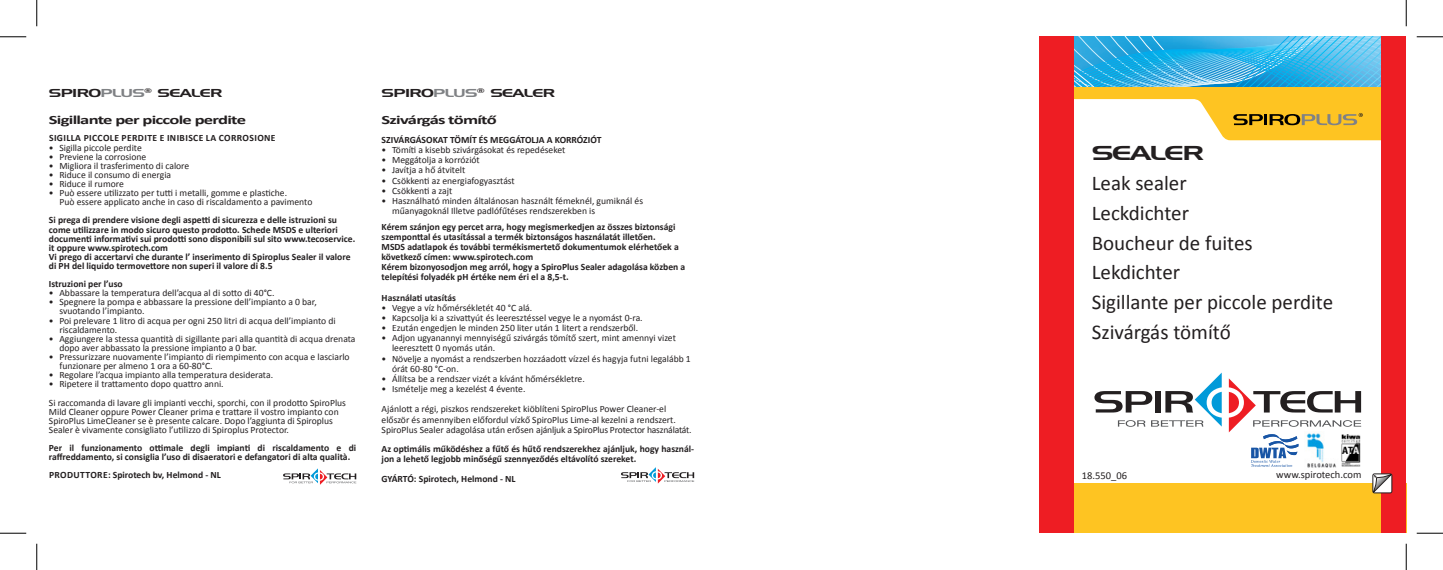
<style>
.page{position:relative;width:1443px;height:570px;background:#fff}
.page>*{position:absolute;margin:0;border:0;box-sizing:border-box;transform-origin:0 0}
.t1{font:21px "Calibri";color:#231f20}
.t2{font:19.6px "Handel Gothic BT";letter-spacing:-.05em;color:#231f20;scale:1.48 1}
.t3{font:700 12.6px "Calibri";letter-spacing:-.04em;color:#231f20;scale:1.48 1}
.t4{font:11.2px "Handel Gothic BT";letter-spacing:-.04em;color:#231f20;scale:1.47 1}
.t5{font:10.5px "Calibri";color:#231f20}
.t6{font:9.62px/9.1px "Calibri";color:#231f20}
.t7{font:700 9.62px/10.2px "Calibri";color:#231f20}
.t8{font:9.62px "Calibri";letter-spacing:-.02em;color:#231f20}
.t9{font:700 9.62px "Calibri";letter-spacing:.04em;color:#231f20}
.s1{color:#808285}
</style>
<div class="page">
<svg style="left:621px;top:467px;width:73px;height:16px"></svg>
<div style="left:1049px;top:483px;width:357px;height:50px;background:#fec422"></div>
<div style="left:1039px;top:37px;width:35px;height:496px;background:#ee1d23"></div>
<div style="left:1381px;top:37px;width:25px;height:496px;background:#ee1d23"></div>
<svg style="left:1074px;top:37px;width:307px;height:103px"></svg>
<div style="left:1372px;top:473px;width:20px;height:20px;border:1px solid #231f20;border-radius:2px"></div>
<svg style="left:1373px;top:474px;width:18px;height:19px"></svg>
<svg style="left:283px;top:468px;width:73px;height:16px"></svg>
<img style="left:1307px;top:467px;width:29px;height:1px">
<svg style="left:1094px;top:372px;width:267px;height:95px"></svg>
<img style="left:1341px;top:434px;width:20px;height:32px">
<svg style="left:0;top:36px;width:26px;height:1px"></svg>
<svg style="left:1416px;top:36px;width:27px;height:1px"></svg>
<svg style="left:0;top:533px;width:26px;height:1px"></svg>
<svg style="left:1416px;top:533px;width:27px;height:1px"></svg>
<svg style="left:36px;top:0;width:1px;height:26px"></svg>
<svg style="left:36px;top:543px;width:1px;height:27px"></svg>
<svg style="left:1406px;top:0;width:1px;height:26px"></svg>
<svg style="left:1406px;top:543px;width:1px;height:27px"></svg>
<p class="t4" style="left:49px;top:86px;width:120px">SPIRO<span class="s1">PLUS</span><sup>®</sup> SEALER</p>
<p class="t3" style="left:49px;top:112px;width:135px">Sigillante per piccole perdite</p>
<p class="t9" style="left:49px;top:132px;width:228px">SIGILLA PICCOLE PERDITE E INIBISCE LA CORROSIONE</p>
<p class="t6" style="left:49px;top:143px;width:94px">• Sigilla piccole perdite</p>
<p class="t6" style="left:49px;top:152px;width:99px">• Previene la corrosione</p>
<p class="t6" style="left:49px;top:161px;width:142px">• Migliora il trasferimento di calore</p>
<p class="t6" style="left:49px;top:170px;width:124px">• Riduce il consumo di energia</p>
<p class="t6" style="left:49px;top:179px;width:76px">• Riduce il rumore</p>
<p class="t6" style="left:59px;top:188px;width:255px;text-indent:-10px">• Può essere utilizzato per tutti i metalli, gomme e plastiche.<br>Può essere applicato anche in caso di riscaldamento a pavimento</p>
<p class="t7" style="left:49px;top:215px;width:308px;line-height:9.1px">Si prega di prendere visione degli aspetti di sicurezza e delle istruzioni su come utilizzare in modo sicuro questo prodotto. Schede MSDS e ulteriori documenti informativi sui prodotti sono disponibili sul sito www.tecoservice. it oppure www.spirotech.com</p>
<p class="t7" style="left:49px;top:252px;width:303px;line-height:9.1px">Vi prego di accertarvi che durante l’ inserimento di Spiroplus Sealer il valore di PH del liquido termovettore non superi il valore di 8.5</p>
<p class="t7" style="left:49px;top:279px;width:75px">Istruzioni per l’uso</p>
<p class="t6" style="left:49px;top:288px;width:227px">• Abbassare la temperatura dell’acqua al di sotto di 40°C.</p>
<p class="t6" style="left:59px;top:297px;width:259px;text-indent:-10px">• Spegnere la pompa e abbassare la pressione dell’impianto a 0 bar, svuotando l’impianto.</p>
<p class="t6" style="left:59px;top:316px;width:278px;text-indent:-10px">• Poi prelevare 1 litro di acqua per ogni 250 litri di acqua dell’impianto di riscaldamento.</p>
<p class="t6" style="left:59px;top:334px;width:298px;text-indent:-10px">• Aggiungere la stessa quantità di sigillante pari alla quantità di acqua drenata dopo aver abbassato la pressione impianto a 0 bar.</p>
<p class="t6" style="left:59px;top:352px;width:292px;text-indent:-10px">• Pressurizzare nuovamente l’impianto di riempimento con acqua e lasciarlo funzionare per almeno 1 ora a 60-80°C.</p>
<p class="t6" style="left:49px;top:370px;width:226px">• Regolare l’acqua impianto alla temperatura desiderata.</p>
<p class="t6" style="left:49px;top:379px;width:176px">• Ripetere il trattamento dopo quattro anni.</p>
<p class="t6" style="left:49px;top:398px;width:299px">Si raccomanda di lavare gli impianti vecchi, sporchi, con il prodotto SpiroPlus Mild Cleaner oppure Power Cleaner prima e trattare il vostro impianto con SpiroPlus LimeCleaner se è presente calcare. Dopo l’aggiunta di Spiroplus Sealer è vivamente consigliato l’utilizzo di Spiroplus Protector.</p>
<p class="t7" style="left:49px;top:443px;width:309px;line-height:9.1px">Per il funzionamento ottimale degli impianti di riscaldamento e di raffreddamento, si consiglia l’uso di disaeratori e defangatori di alta qualità.</p>
<p class="t7" style="left:49px;top:470px;width:173px">PRODUTTORE: Spirotech bv, Helmond - NL</p>
<p class="t4" style="left:382px;top:86px;width:120px">SPIRO<span class="s1">PLUS</span><sup>®</sup> SEALER</p>
<p class="t3" style="left:382px;top:112px;width:79px">Szivárgás tömítő</p>
<p class="t7" style="left:382px;top:135px;width:221px">SZIVÁRGÁSOKAT TÖMÍT ÉS MEGGÁTOLJA A KORRÓZIÓT</p>
<p class="t6" style="left:382px;top:145px;width:185px">• Tömíti a kisebb szivárgásokat és repedéseket</p>
<p class="t6" style="left:382px;top:155px;width:100px">• Meggátolja a korróziót</p>
<p class="t6" style="left:382px;top:166px;width:85px">• Javítja a hő átvitelt</p>
<p class="t6" style="left:382px;top:176px;width:135px">• Csökkenti az energiafogyasztást</p>
<p class="t6" style="left:382px;top:186px;width:72px">• Csökkenti a zajt</p>
<p class="t6" style="left:392px;top:196px;width:252px;line-height:10.2px;text-indent:-10px">• Használható minden általánosan használt fémeknél, gumiknál és műanyagoknál Illetve padlófűtéses rendszerekben is</p>
<p class="t7" style="left:382px;top:221px;width:299px">Kérem szánjon egy percet arra, hogy megismerkedjen az összes biztonsági szemponttal és utasítással a termék biztonságos használatát illetően.<br>MSDS adatlapok és további termékismertető dokumentumok elérhetőek a következő címen: www.spirotech.com</p>
<p class="t7" style="left:382px;top:262px;width:305px">Kérem bizonyosodjon meg arról, hogy a SpiroPlus Sealer adagolása közben a telepítési folyadék pH értéke nem éri el a 8,5-t.</p>
<p class="t7" style="left:382px;top:292px;width:76px">Használati utasítás</p>
<p class="t6" style="left:382px;top:303px;width:152px">• Vegye a víz hőmérsékletét 40 °C alá.</p>
<p class="t6" style="left:382px;top:313px;width:263px">• Kapcsolja ki a szivattyút és leeresztéssel vegye le a nyomást 0-ra.</p>
<p class="t6" style="left:382px;top:323px;width:258px">• Ezután engedjen le minden 250 liter után 1 litert a rendszerből.</p>
<p class="t6" style="left:392px;top:333px;width:285px;line-height:10.2px;text-indent:-10px">• Adjon ugyanannyi mennyiségű szivárgás tömítő szert, mint amennyi vizet leeresztett 0 nyomás után.</p>
<p class="t6" style="left:392px;top:353px;width:300px;line-height:10.2px;text-indent:-10px">• Növelje a nyomást a rendszerben hozzáadott vízzel és hagyja futni legalább 1 órát 60-80 °C-on.</p>
<p class="t6" style="left:382px;top:374px;width:205px">• Állítsa be a rendszer vizét a kívánt hőmérsékletre.</p>
<p class="t6" style="left:382px;top:384px;width:145px">• Ismételje meg a kezelést 4 évente.</p>
<p class="t6" style="left:382px;top:404px;width:296px;line-height:10.2px">Ajánlott a régi, piszkos rendszereket kiöblíteni SpiroPlus Power Cleaner-el először és amennyiben előfordul vízkő SpiroPlus Lime-al kezelni a rendszert.</p>
<p class="t8" style="left:382px;top:423px;width:312px">SpiroPlus Sealer adagolása után erősen ajánljuk a SpiroPlus Protector használatát.</p>
<p class="t7" style="left:382px;top:443px;width:314px">Az optimális működéshez a fűtő és hűtő rendszerekhez ajánljuk, hogy használ&shy;jon a lehető legjobb minőségű szennyeződés eltávolító szereket.</p>
<p class="t7" style="left:382px;top:473px;width:135px">GYÁRTÓ: Spirotech, Helmond - NL</p>
<p class="t5" style="left:1082px;top:469px;width:47px">18.550_06</p>
<p class="t5" style="left:1276px;top:467px;width:87px">www.spirotech.com</p>
<p class="t2" style="left:1092px;top:141px;width:77px">SEALER</p>
<p class="t1" style="left:1092px;top:170px;width:96px">Leak sealer</p>
<p class="t1" style="left:1092px;top:199px;width:99px">Leckdichter</p>
<p class="t1" style="left:1092px;top:229px;width:162px">Boucheur de fuites</p>
<p class="t1" style="left:1092px;top:259px;width:90px">Lekdichter</p>
<p class="t1" style="left:1092px;top:289px;width:243px">Sigillante per piccole perdite</p>
<p class="t1" style="left:1092px;top:318px;width:140px">Szivárgás tömítő</p>
</div>
